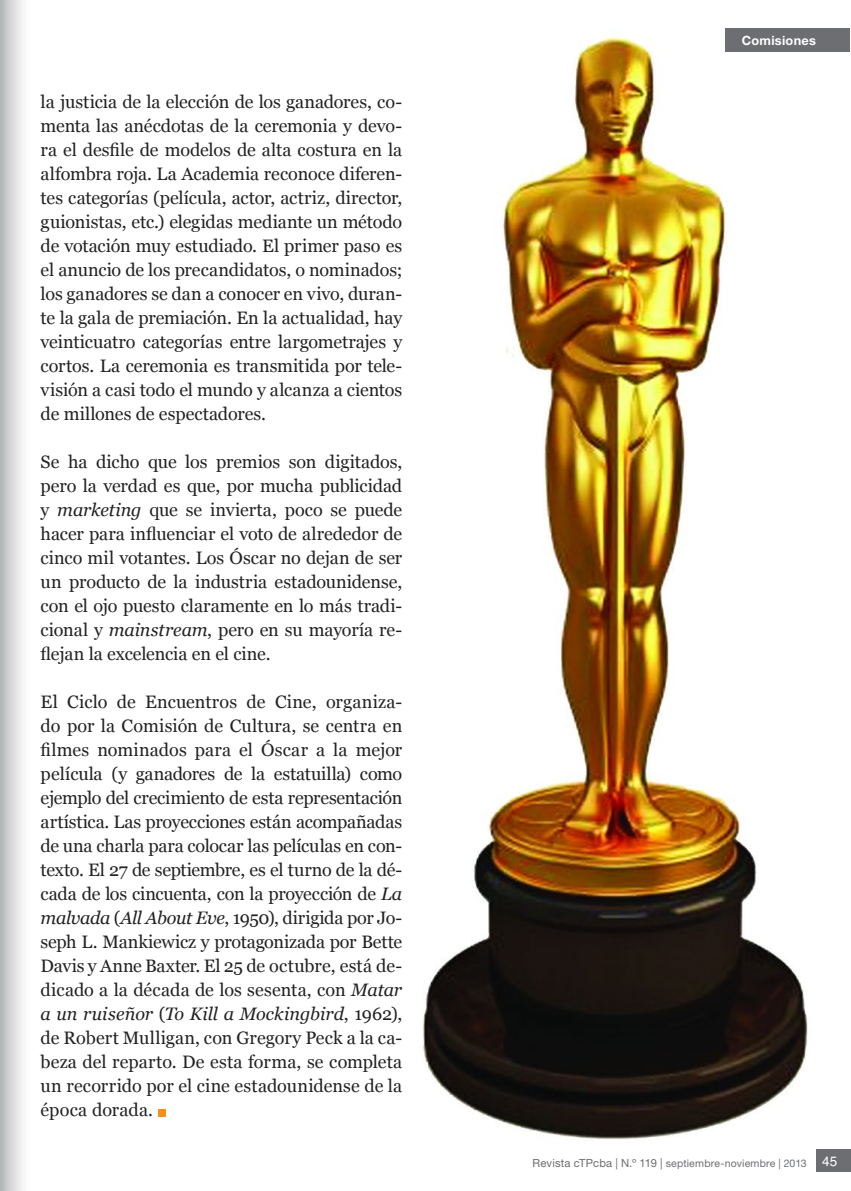
<style>
.page{position:relative;width:851px;height:1191px;background:#fff}
.page>*{position:absolute;margin:0;border:0;box-sizing:border-box;transform-origin:0 0}
.t1{font:18px/24px "Georgia";color:#222;text-align:justify}
.t2{font:700 12.75px "Helvetica Neue LT Std";letter-spacing:.02em;color:#fff}
.t3{font:10.5px "Helvetica Neue LT Std";letter-spacing:.015em;color:#6d6e71}
.s1{font-style:italic}
.s2{font-size:11.25px}
.s3{font-family:"Helvetica LT Std";font-size:13.5px;color:#fff}
</style>
<div class="page">
<div style="left:816px;top:1149px;width:34px;height:22px;background:#6d6e71"></div>
<img style="left:423px;top:28px;width:427px;height:1112px">
<div style="left:158px;top:1108px;width:8px;height:8px;background:#f78f1e"></div>
<p class="t1" style="left:41px;top:90px;width:363px">la justicia de la elección de los ganadores, co&shy;menta las anécdotas de la ceremonia y devo&shy;ra el desfile de modelos de alta costura en la alfombra roja. La Academia reconoce diferen&shy;tes categorías (película, actor, actriz, director, guionistas, etc.) elegidas mediante un método de votación muy estudiado. El primer paso es el anuncio de los precandidatos, o nominados; los ganadores se dan a conocer en vivo, duran&shy;te la gala de premiación. En la actualidad, hay veinticuatro categorías entre largometrajes y cortos. La ceremonia es transmitida por tele&shy;visión a casi todo el mundo y alcanza a cientos de millones de espectadores.</p>
<p class="t1" style="left:41px;top:450px;width:363px">Se ha dicho que los premios son digitados, pero la verdad es que, por mucha publicidad y <span class="s1">marketing</span> que se invierta, poco se puede hacer para influenciar el voto de alrededor de cinco mil votantes. Los Óscar no dejan de ser un producto de la industria estadounidense, con el ojo puesto claramente en lo más tradi&shy;cional y <span class="s1">mainstream</span>, pero en su mayoría re&shy;flejan la excelencia en el cine.</p>
<p class="t1" style="left:41px;top:690px;width:363px">El Ciclo de Encuentros de Cine, organiza&shy;do por la Comisión de Cultura, se centra en filmes nominados para el Óscar a la mejor película (y ganadores de la estatuilla) como ejemplo del crecimiento de esta representación artística. Las proyecciones están acompañadas de una charla para colocar las películas en con&shy;texto. El 27 de septiembre, es el turno de la dé&shy;cada de los cincuenta, con la proyección de <span class="s1">La malvada</span> (<span class="s1">All About Eve</span>, 1950), dirigida por Jo&shy;seph L. Mankiewicz y protagonizada por Bette Davis y Anne Baxter. El 25 de octubre, está de&shy;dicado a la década de los sesenta, con <span class="s1">Matar a un ruiseñor</span> (<span class="s1">To Kill a Mockingbird</span>, 1962), de Robert Mulligan, con Gregory Peck a la ca&shy;beza del reparto. De esta forma, se completa un recorrido por el cine estadounidense de la época dorada.</p>
<p class="t2" style="left:741px;top:33px;width:75px">Comisiones</p>
<p class="t3" style="left:532px;top:1156px;width:306px"><span class="s2">Revista cTPcba | N.º 119 |</span> septiembre-noviembre | 2013 <span class="s3">45</span></p>
</div>
